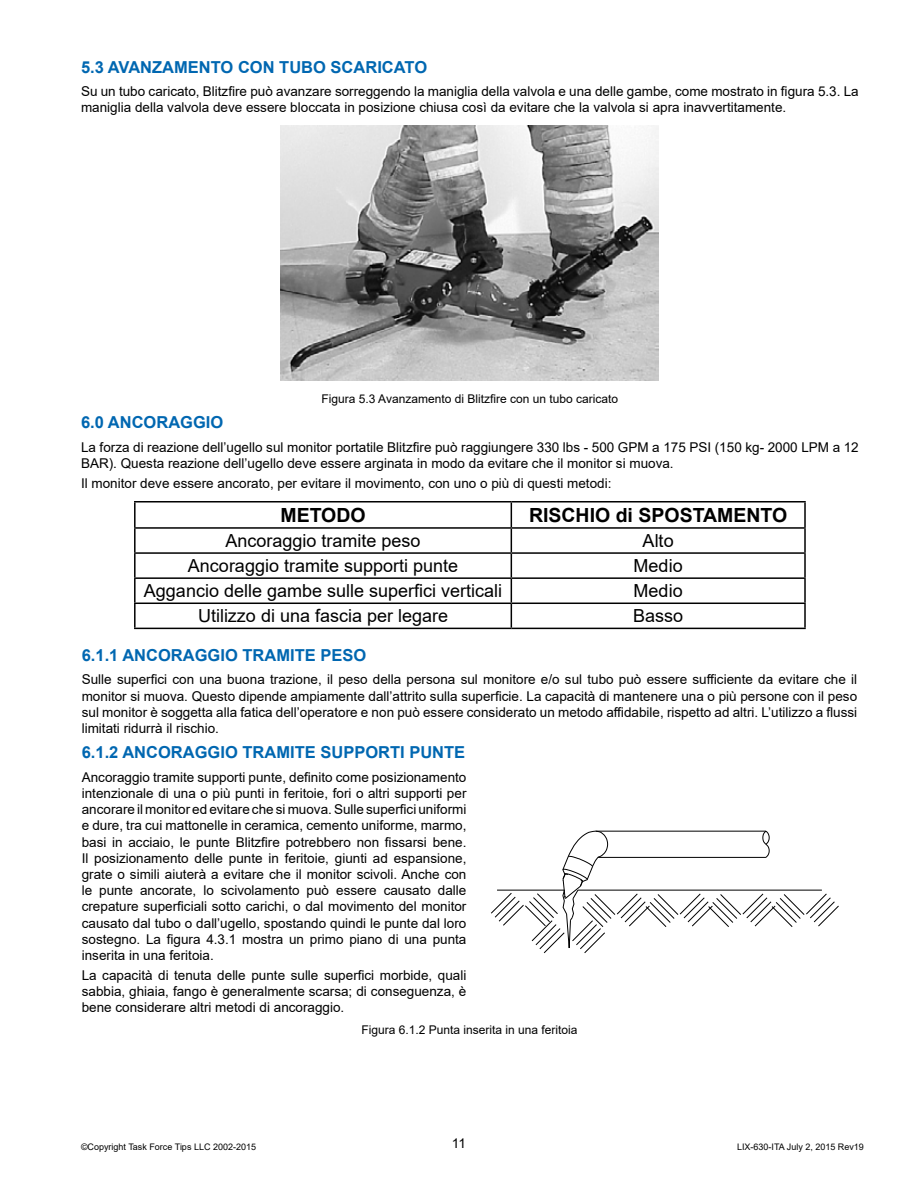
<style>
.page{position:relative;width:918px;height:1188px;background:#fff}
.page>*{position:absolute;margin:0;border:0;box-sizing:border-box;transform-origin:0 0}
.t1{font:700 19.5px "Arial";color:#000}
.t2{font:18px "Arial";color:#000}
.t3{font:700 16.5px "Arial";color:#0067b1}
.t4{font:13.5px/16.2px "Arial";color:#000;text-align:justify}
.t5{font:12px "Arial";color:#000}
.t6{font:9px "Arial";color:#000}
</style>
<div class="page">
<svg style="left:491px;top:830px;width:348px;height:124px"></svg>
<img style="left:281px;top:126px;width:378px;height:255px">
<hr style="left:134px;top:501px;width:377px;height:2px;background:#000">
<hr style="left:134px;top:503px;width:2px;height:24px;background:#000">
<hr style="left:511px;top:501px;width:295px;height:2px;background:#000">
<hr style="left:804px;top:503px;width:2px;height:24px;background:#000">
<hr style="left:134px;top:527px;width:377px;height:2px;background:#000">
<hr style="left:134px;top:529px;width:2px;height:23px;background:#000">
<hr style="left:511px;top:527px;width:295px;height:2px;background:#000">
<hr style="left:804px;top:529px;width:2px;height:23px;background:#000">
<hr style="left:134px;top:552px;width:377px;height:2px;background:#000">
<hr style="left:134px;top:554px;width:2px;height:23px;background:#000">
<hr style="left:511px;top:552px;width:295px;height:2px;background:#000">
<hr style="left:804px;top:554px;width:2px;height:23px;background:#000">
<hr style="left:134px;top:577px;width:377px;height:2px;background:#000">
<hr style="left:134px;top:579px;width:2px;height:24px;background:#000">
<hr style="left:511px;top:577px;width:295px;height:2px;background:#000">
<hr style="left:804px;top:579px;width:2px;height:24px;background:#000">
<hr style="left:134px;top:603px;width:377px;height:1px;background:#000">
<hr style="left:134px;top:604px;width:2px;height:24px;background:#000">
<hr style="left:511px;top:603px;width:295px;height:1px;background:#000">
<svg style="left:511px;top:503px;width:1px;height:125px"></svg>
<hr style="left:804px;top:604px;width:2px;height:24px;background:#000">
<hr style="left:134px;top:628px;width:377px;height:1px;background:#000">
<hr style="left:511px;top:628px;width:295px;height:1px;background:#000">
<p class="t3" style="left:81px;top:55px;width:348px">5.3 AVANZAMENTO CON TUBO SCARICATO</p>
<p class="t4" style="left:81px;top:83px;width:779px">Su un tubo caricato, Blitzfire può avanzare sorreggendo la maniglia della valvola e una delle gambe, come mostrato in figura 5.3. La maniglia della valvola deve essere bloccata in posizione chiusa così da evitare che la valvola si apra inavvertitamente.</p>
<p class="t5" style="left:322px;top:390px;width:298px">Figura 5.3 Avanzamento di Blitzfire con un tubo caricato</p>
<p class="t3" style="left:81px;top:411px;width:144px">6.0 ANCORAGGIO</p>
<p class="t4" style="left:81px;top:439px;width:779px">La forza di reazione dell’ugello sul monitor portatile Blitzfire può raggiungere 330 lbs - 500 GPM a 175 PSI (150 kg- 2000 LPM a 12<br>BAR). Questa reazione dell’ugello deve essere arginata in modo da evitare che il monitor si muova.</p>
<p class="t4" style="left:81px;top:475px;width:532px">Il monitor deve essere ancorato, per evitare il movimento, con uno o più di questi metodi:</p>
<h1 class="t1" style="left:280px;top:501px;width:87px">METODO</h1>
<h1 class="t1" style="left:529px;top:501px;width:260px">RISCHIO di SPOSTAMENTO</h1>
<h2 class="t2" style="left:226px;top:528px;width:197px">Ancoraggio tramite peso</h2>
<h2 class="t2" style="left:643px;top:528px;width:33px">Alto</h2>
<h2 class="t2" style="left:188px;top:553px;width:272px">Ancoraggio tramite supporti punte</h2>
<h2 class="t2" style="left:634px;top:553px;width:51px">Medio</h2>
<h2 class="t2" style="left:144px;top:579px;width:360px">Aggancio delle gambe sulle superfici verticali</h2>
<h2 class="t2" style="left:634px;top:579px;width:51px">Medio</h2>
<h2 class="t2" style="left:198px;top:604px;width:252px">Utilizzo di una fascia per legare</h2>
<h2 class="t2" style="left:633px;top:604px;width:52px">Basso</h2>
<p class="t3" style="left:82px;top:644px;width:286px">6.1.1 ANCORAGGIO TRAMITE PESO</p>
<p class="t4" style="left:82px;top:671px;width:777px">Sulle superfici con una buona trazione, il peso della persona sul monitore e/o sul tubo può essere sufficiente da evitare che il monitor si muova. Questo dipende ampiamente dall’attrito sulla superficie. La capacità di mantenere una o più persone con il peso sul monitor è soggetta alla fatica dell’operatore e non può essere considerato un metodo affidabile, rispetto ad altri. L’utilizzo a flussi limitati ridurrà il rischio.</p>
<p class="t3" style="left:82px;top:741px;width:385px">6.1.2 ANCORAGGIO TRAMITE SUPPORTI PUNTE</p>
<p class="t4" style="left:82px;top:769px;width:386px">Ancoraggio tramite supporti punte, definito come posizionamento intenzionale di una o più punti in feritoie, fori o altri supporti per ancorare il monitor ed evitare che si muova. Sulle superfici uniformi e dure, tra cui mattonelle in ceramica, cemento uniforme, marmo, basi in acciaio, le punte Blitzfire potrebbero non fissarsi bene.<br>Il posizionamento delle punte in feritoie, giunti ad espansione, grate o simili aiuterà a evitare che il monitor scivoli. Anche con le punte ancorate, lo scivolamento può essere causato dalle crepature superficiali sotto carichi, o dal movimento del monitor causato dal tubo o dall’ugello, spostando quindi le punte dal loro sostegno. La figura 4.3.1 mostra un primo piano di una punta inserita in una feritoia.</p>
<p class="t4" style="left:82px;top:967px;width:386px">La capacità di tenuta delle punte sulle superfici morbide, quali sabbia, ghiaia, fango è generalmente scarsa; di conseguenza, è bene considerare altri metodi di ancoraggio.</p>
<p class="t5" style="left:361px;top:1022px;width:218px">Figura 6.1.2 Punta inserita in una feritoia</p>
<p class="t6" style="left:81px;top:1140px;width:177px">©Copyright Task Force Tips LLC 2002-2015</p>
<p class="t4" style="left:452px;top:1135px;width:16px">11</p>
<p class="t6" style="left:737px;top:1140px;width:128px">LIX-630-ITA July 2, 2015 Rev19</p>
</div>
